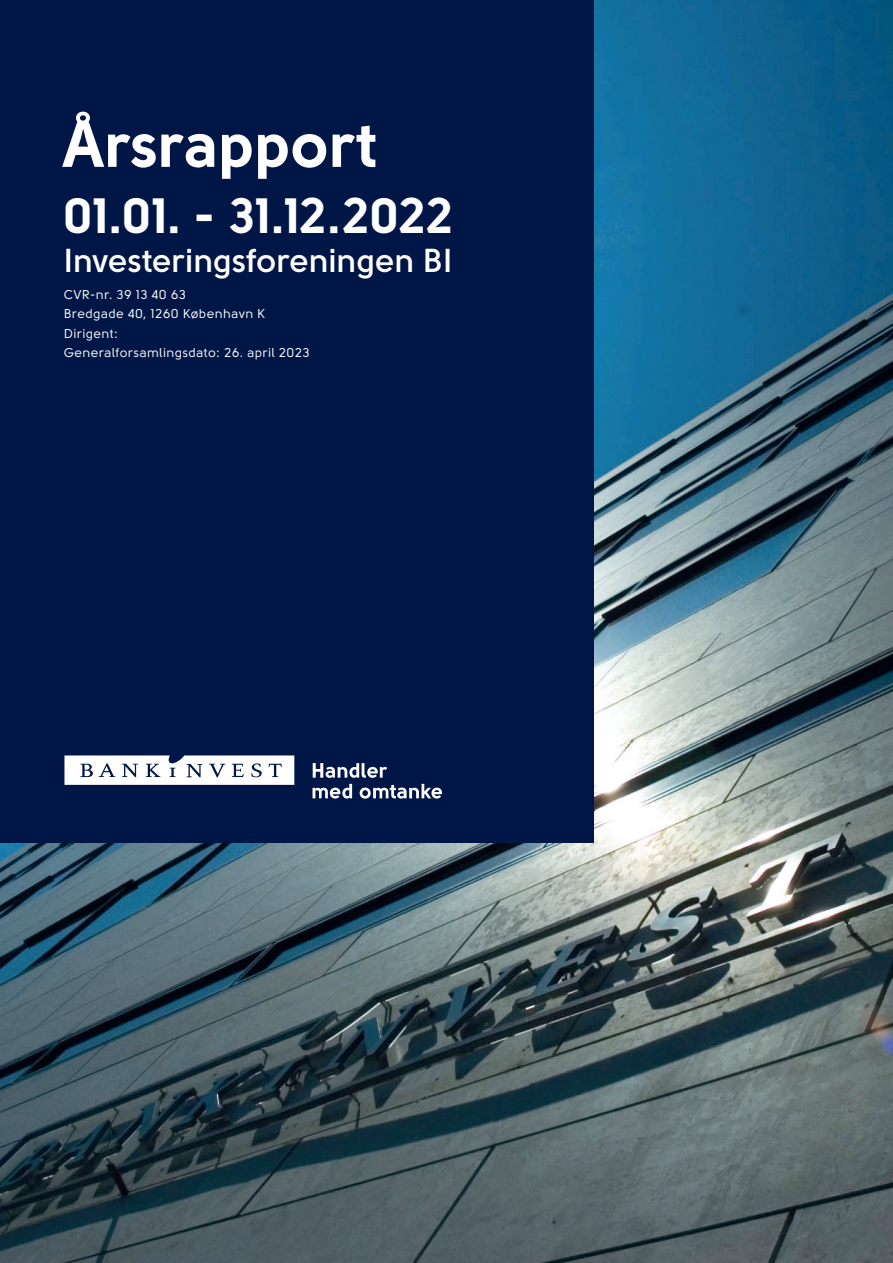
<style>
.page{position:relative;width:893px;height:1263px;background:#fff}
.page>*{position:absolute;margin:0;border:0;box-sizing:border-box;transform-origin:0 0}
.t1{font:63px "Solomon Sans Bold";color:#fff}
.t2{font:49.5px "Solomon Sans Bold";letter-spacing:-.005em;color:#fff}
.t3{font:700 33px "Solomon Sans Semi";letter-spacing:-.005em;color:#fff}
.t4{font:12.75px "Solomon Sans Normal";letter-spacing:.03em;color:#fff}
</style>
<div class="page">
<img style="left:0;top:1px;width:893px;height:1261px">
<div style="left:0;top:0;width:593px;height:842px;background:#001646"></div>
<svg style="left:64px;top:755px;width:230px;height:30px;background:#e0e2e8"></svg>
<svg style="left:313px;top:784px;width:129px;height:15px"></svg>
<svg style="left:313px;top:763px;width:74px;height:15px"></svg>
<p class="t1" style="left:64px;top:107px;width:315px">Årsrapport</p>
<p class="t2" style="left:64px;top:186px;width:391px">01.01. - 31.12.2022</p>
<p class="t3" style="left:64px;top:241px;width:390px">Investeringsforeningen BI</p>
<p class="t4" style="left:64px;top:287px;width:124px">CVR-nr. 39 13 40 63</p>
<p class="t4" style="left:64px;top:307px;width:203px">Bredgade 40, 1260 København K</p>
<p class="t4" style="left:64px;top:326px;width:56px">Dirigent:</p>
<p class="t4" style="left:64px;top:346px;width:247px">Generalforsamlingsdato: 26. april 2023</p>
</div>
